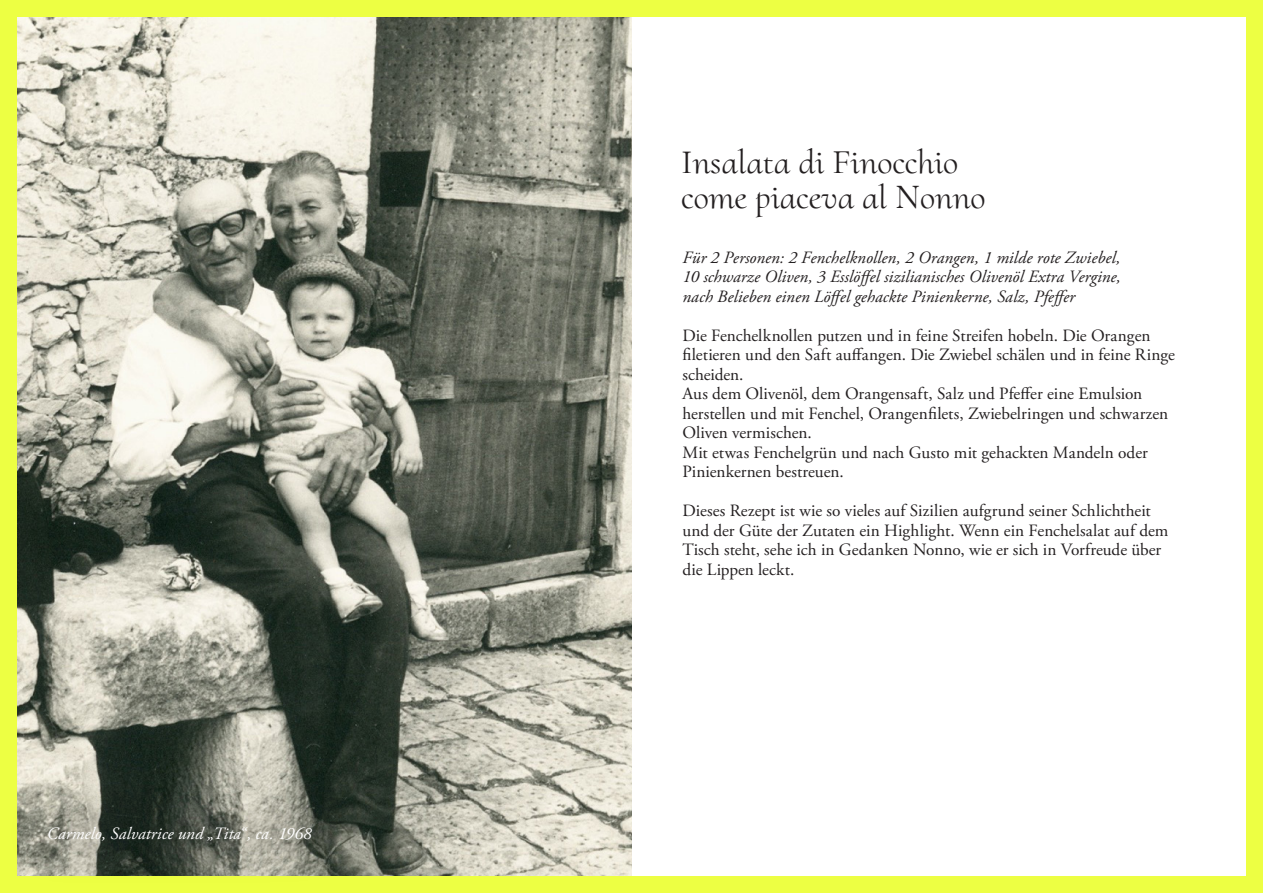
<style>
.page{position:relative;width:1263px;height:893px;background:#edff43}
.page>*{position:absolute;margin:0;border:0;box-sizing:border-box;transform-origin:0 0}
.t1{font:34.95px/35px "Cormorant Upright";color:#231f20}
.t2{font:17.25px/19.5px "Adobe Garamond Pro";color:#231f20}
.t3{font:italic 17.25px/19.5px "Adobe Garamond Pro";letter-spacing:.005em;color:#231f20;text-align:justify}
.t4{font:italic 17.25px "Adobe Garamond Pro";letter-spacing:.005em;color:#fff}
</style>
<div class="page">
<div style="left:17px;top:17px;width:1229px;height:859px;background:#fff"></div>
<img style="left:17px;top:17px;width:614px;height:859px">
<svg style="left:17px;top:784px;width:335px;height:92px;background:#717569"></svg>
<svg style="left:17px;top:791px;width:329px;height:85px;background:#6d7166"></svg>
<p class="t4" style="left:47px;top:823px;width:266px">Carmelo, Salvatrice und „Tita“, ca. 1968</p>
<h1 class="t1" style="left:681px;top:144px;width:306px">Insalata di Finocchio come piaceva al Nonno</h1>
<p class="t3" style="left:682px;top:248px;width:440px">Für 2 Personen: 2 Fenchelknollen, 2 Orangen, 1 milde rote Zwiebel, 10 schwarze Oliven, 3 Esslöffel sizilianisches Olivenöl Extra Vergine, nach Belieben einen Löffel gehackte Pinienkerne, Salz, Pfeffer</p>
<p class="t2" style="left:682px;top:326px;width:494px">Die Fenchelknollen putzen und in feine Streifen hobeln. Die Orangen filetieren und den Saft auffangen. Die Zwiebel schälen und in feine Ringe scheiden.<br>Aus dem Olivenöl, dem Orangensaft, Salz und Pfeffer eine Emulsion herstellen und mit Fenchel, Orangenfilets, Zwiebelringen und schwarzen Oliven vermischen.<br>Mit etwas Fenchelgrün und nach Gusto mit gehackten Mandeln oder Pinienkernen bestreuen.</p>
<p class="t2" style="left:682px;top:501px;width:487px">Dieses Rezept ist wie so vieles auf Sizilien aufgrund seiner Schlichtheit und der Güte der Zutaten ein Highlight. Wenn ein Fenchelsalat auf dem Tisch steht, sehe ich in Gedanken Nonno, wie er sich in Vorfreude über die Lippen leckt.</p>
</div>
